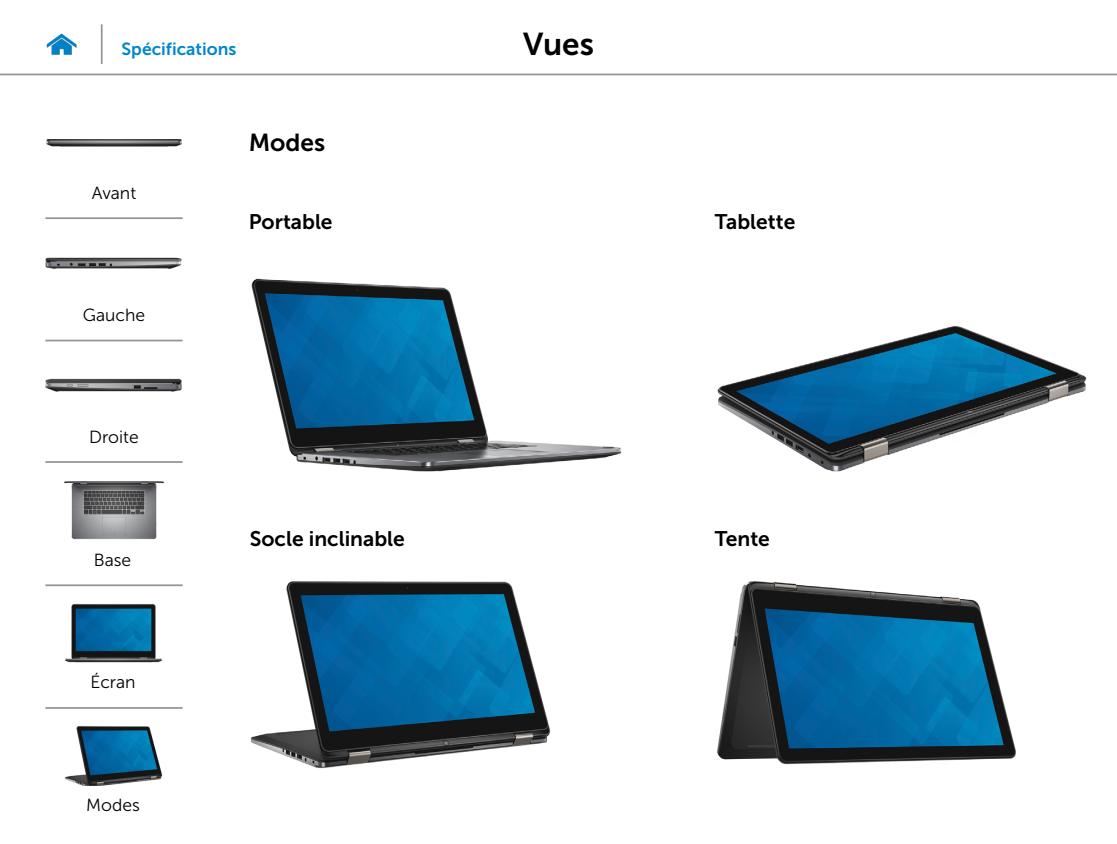
<style>
.page{position:relative;width:1117px;height:844px;background:#fff}
.page>*{position:absolute;margin:0;border:0;box-sizing:border-box;transform-origin:0 0}
.t1{font:31.5px "Museo Sans For Dell 700";color:#000}
.Head2{font:24.5px "Museo Sans For Dell 700";color:#000}
.Table_Head{font:21px "Museo Sans For Dell 700";color:#000}
.t2{font:17.5px "Museo Sans For Dell 300";color:#000}
.t3{font:17.5px "Museo Sans For Dell 700";color:#0087cc}
</style>
<div class="page">
<hr style="left:0;top:74px;width:1116px;height:1px;background:#939598">
<img style="left:46px;top:33px;width:31px;height:22px">
<img style="left:251px;top:278px;width:371px;height:194px">
<img style="left:251px;top:581px;width:299px;height:188px">
<img style="left:717px;top:325px;width:370px;height:147px">
<img style="left:717px;top:581px;width:299px;height:184px">
<hr style="left:101px;top:24px;width:2px;height:40px;background:#939598">
<img style="left:46px;top:139px;width:136px;height:8px">
<img style="left:45px;top:257px;width:137px;height:12px">
<img style="left:45px;top:378px;width:137px;height:14px">
<img style="left:64px;top:481px;width:100px;height:58px">
<img style="left:65px;top:604px;width:98px;height:58px">
<img style="left:65px;top:726px;width:98px;height:59px">
<hr style="left:45px;top:217px;width:138px;height:2px;background:#939598">
<hr style="left:45px;top:339px;width:138px;height:2px;background:#939598">
<hr style="left:45px;top:461px;width:138px;height:2px;background:#939598">
<hr style="left:45px;top:584px;width:138px;height:2px;background:#939598">
<hr style="left:45px;top:706px;width:138px;height:2px;background:#939598">
<p class="t3" style="left:122px;top:39px;width:116px">Spécifications</p>
<h1 class="t1" style="left:523px;top:26px;width:72px">Vues</h1>
<p class="t2" style="left:92px;top:183px;width:46px">Avant</p>
<p class="t2" style="left:83px;top:305px;width:64px">Gauche</p>
<p class="t2" style="left:89px;top:428px;width:51px">Droite</p>
<p class="t2" style="left:94px;top:550px;width:39px">Base</p>
<p class="t2" style="left:90px;top:672px;width:47px">Écran</p>
<p class="t2" style="left:86px;top:795px;width:55px">Modes</p>
<p class="Head2" style="left:249px;top:128px;width:78px">Modes</p>
<p class="Table_Head" style="left:249px;top:210px;width:85px">Portable</p>
<p class="Table_Head" style="left:250px;top:527px;width:156px">Socle inclinable</p>
<p class="Table_Head" style="left:714px;top:209px;width:82px">Tablette</p>
<p class="Table_Head" style="left:714px;top:527px;width:57px">Tente</p>
</div>
